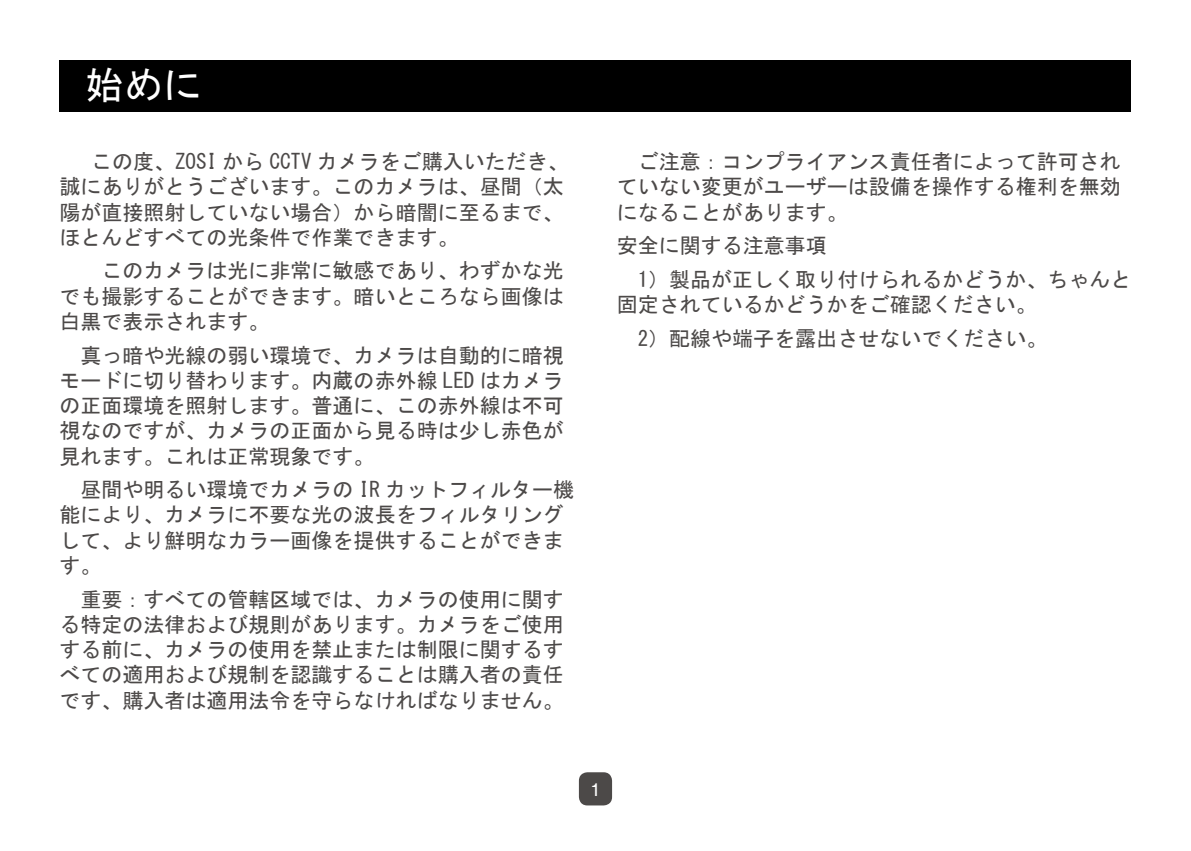
<style>
.page{position:relative;width:1191px;height:851px;background:#fff}
.page>*{position:absolute;margin:0;border:0;box-sizing:border-box;transform-origin:0 0}
.t1{font:39px "MS Gothic";color:#fff}
.t2{font:21px/25.2px "MS Gothic";color:#4c4948}
.t3{font:18px "Helvetica";color:#fff}
</style>
<div class="page">
<div style="left:60px;top:60px;width:1071px;height:51px;background:#000"></div>
<div style="left:579px;top:772px;width:33px;height:33px;background:#4c4948;border-radius:9px"></div>
<h1 class="t1" style="left:85px;top:66px;width:118px">始めに</h1>
<p class="t2" style="left:60px;top:149px;width:511px;text-indent:32px">この度、ZOSI から CCTV カメラをご購入いただき、誠にありがとうございます。このカメラは、昼間（太陽が直接照射していない場合）から暗闇に至るまで、ほとんどすべての光条件で作業できます。</p>
<p class="t2" style="left:60px;top:258px;width:505px;text-align:justify">　 このカメラは光に非常に敏感であり、わずかな光でも撮影することができます。暗いところなら画像は白黒で表示されます。</p>
<p class="t2" style="left:60px;top:342px;width:505px;text-align:justify">　真っ暗や光線の弱い環境で、カメラは自動的に暗視モードに切り替わります。内蔵の赤外線 LED はカメラの正面環境を照射します。普通に、この赤外線は不可視なのですが、カメラの正面から見る時は少し赤色が見れます。これは正常現象です。</p>
<p class="t2" style="left:60px;top:477px;width:516px">　昼間や明るい環境でカメラの IR カットフィルター機能により、カメラに不要な光の波長をフィルタリングして、より鮮明なカラー画像を提供することができます。</p>
<p class="t2" style="left:60px;top:586px;width:505px;text-align:justify">　重要：すべての管轄区域では、カメラの使用に関する特定の法律および規則があります。カメラをご使用する前に、カメラの使用を禁止または制限に関するすべての適用および規制を認識することは購入者の責任です、購入者は適用法令を守らなければなりません。</p>
<p class="t2" style="left:617px;top:149px;width:505px;text-align:justify">　ご注意：コンプライアンス責任者によって許可されていない変更がユーザーは設備を操作する権利を無効になることがあります。</p>
<p class="t2" style="left:638px;top:229px;width:495px;line-height:33.6px;text-indent:-21px">安全に関する注意事項<br>1）製品が正しく取り付けられるかどうか、ちゃんと</p>
<p class="t2" style="left:638px;top:288px;width:411px;line-height:33.6px;text-indent:-21px">固定されているかどうかをご確認ください。<br>2）配線や端子を露出させないでください。</p>
<p class="t3" style="left:590px;top:779px;width:12px">1</p>
</div>
